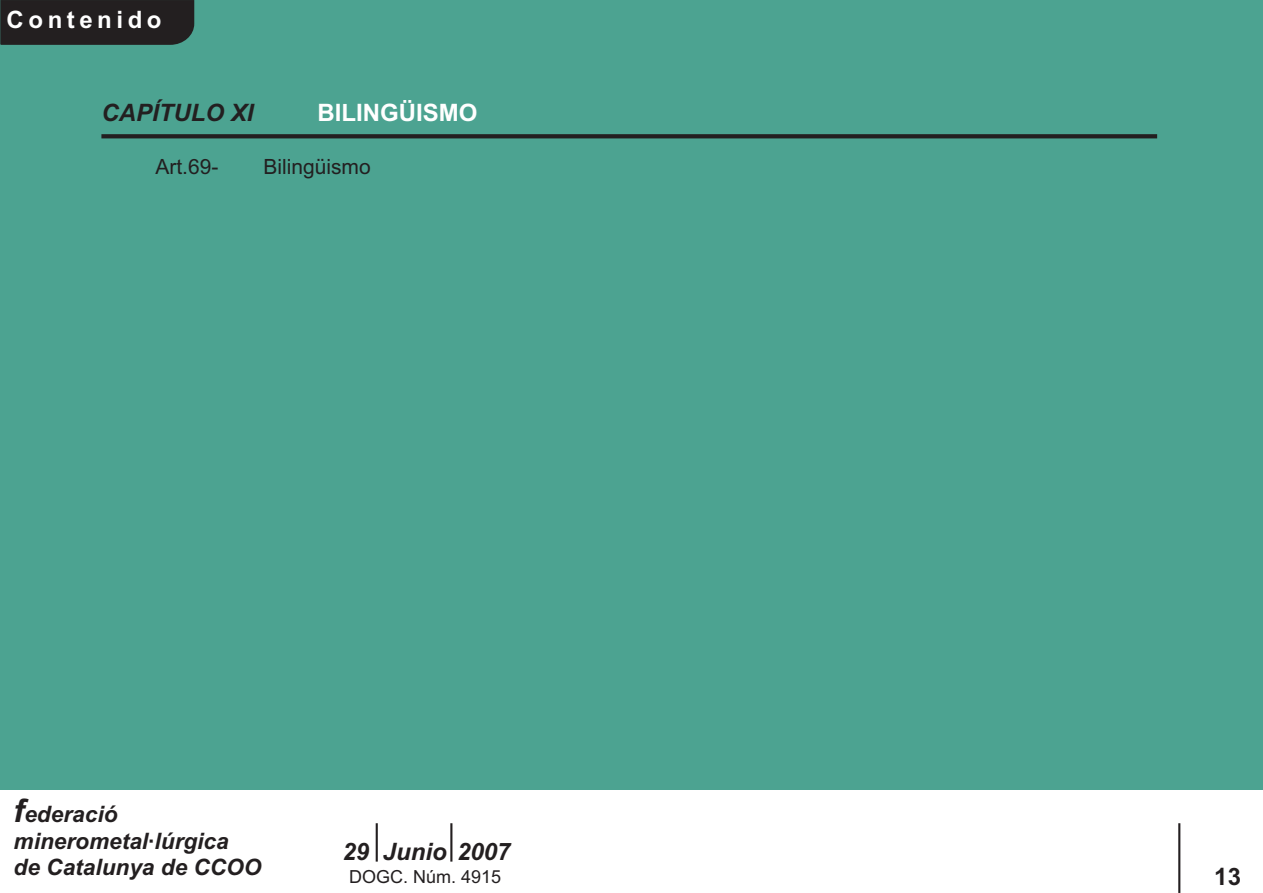
<style>
.page{position:relative;width:1263px;height:893px;background:#fff}
.page>*{position:absolute;margin:0;border:0;box-sizing:border-box;transform-origin:0 0}
.t1{font:italic 700 24px "Arial";color:#231f20}
.t2{font:700 24px "Arial";color:#fff}
.t3{font:700 24px "Arial";letter-spacing:.19em;color:#fff}
.t4{font:700 24px "Arial";color:#231f20}
.t5{font:italic 700 22.65px/27.3px "Arial";color:#231f20}
.t6{font:21px "Arial";color:#231f20}
.t7{font:18px "Arial";color:#231f20}
.s1{font-size:32.4px}
</style>
<div class="page">
<hr style="left:1178px;top:823px;width:2px;height:70px;background:#231f20">
<div style="left:0;top:0;width:1263px;height:790px;background:#4ca391"></div>
<div style="left:0;top:0;width:194px;height:45px;background:#231f20"></div>
<svg style="left:101px;top:134px;width:1056px;height:4px;background:#242424"></svg>
<hr style="left:376px;top:823px;width:2px;height:39px;background:#231f20">
<hr style="left:450px;top:823px;width:2px;height:39px;background:#231f20">
<p class="t3" style="left:7px;top:10px;width:156px">Contenido</p>
<p class="t1" style="left:101px;top:103px;width:154px">CAPÍTULO XI</p>
<p class="t2" style="left:317px;top:103px;width:162px">BILINGÜISMO</p>
<p class="t6" style="left:155px;top:159px;width:65px">Art.69-</p>
<p class="t6" style="left:263px;top:159px;width:109px">Bilingüismo</p>
<p class="t5" style="left:14px;top:802px;width:217px"><span class="s1">f</span>ederació minerometal·lúrgica</p>
<p class="t5" style="left:14px;top:855px;width:249px">de Catalunya de CCOO</p>
<p class="t1" style="left:342px;top:842px;width:170px">29 Junio 2007</p>
<p class="t7" style="left:349px;top:870px;width:154px">DOGC. Núm. 4915</p>
<p class="t4" style="left:1214px;top:867px;width:28px">13</p>
</div>
